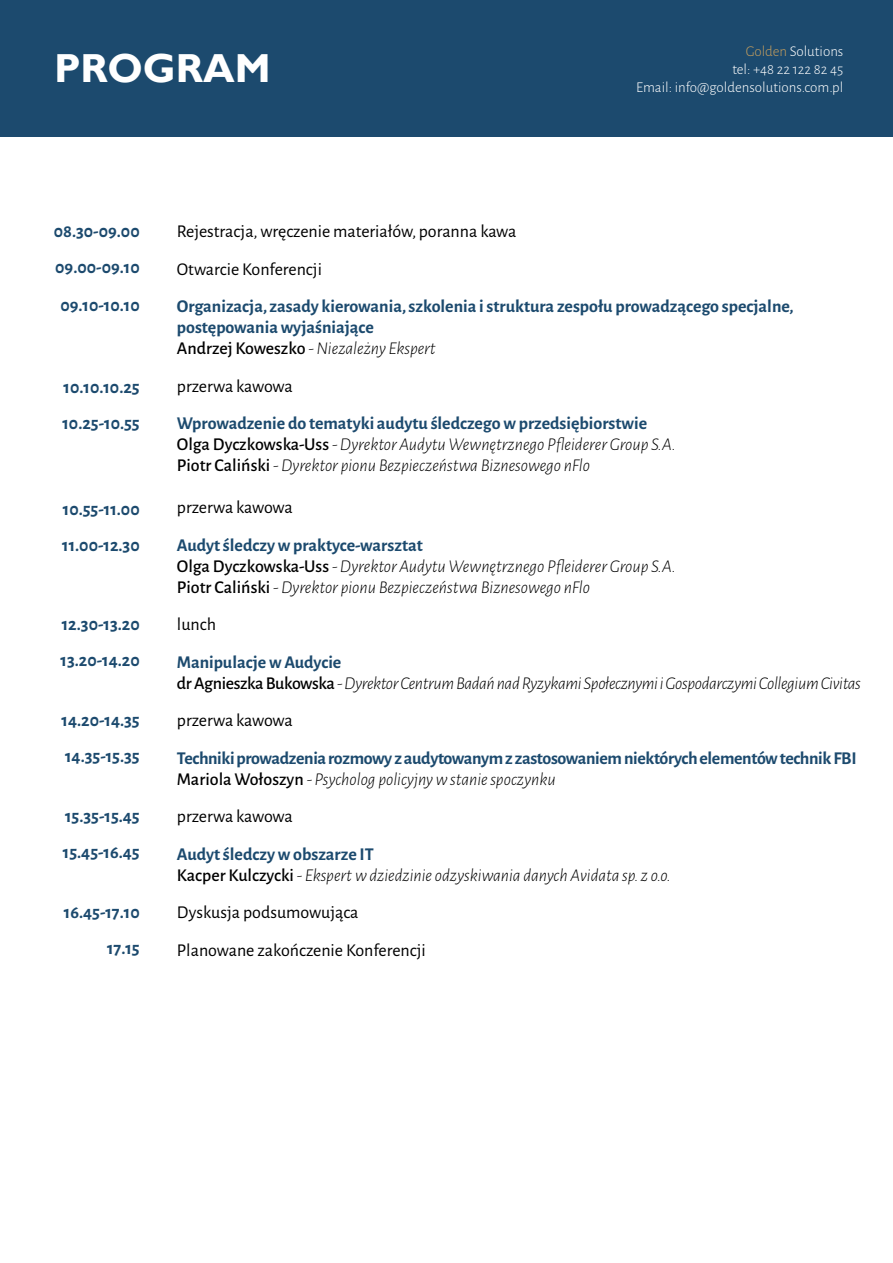
<style>
.page{position:relative;width:893px;height:1263px;background:#fff}
.page>*{position:absolute;margin:0;border:0;box-sizing:border-box;transform-origin:0 0}
.t1{font:700 40.5px "Gill Sans";color:#fff}
.t2{font:italic 300 18px/21px "Alegreya Sans";color:#000}
.t3{font:700 18px/36px "Alegreya Sans";color:#1c4a6e}
.t4{font:18px/37.5px "Alegreya Sans";color:#000}
.t5{font:700 18px/21px "Alegreya Sans";letter-spacing:-.02em;color:#1c4a6e}
.t6{font:italic 300 18px/21px "Alegreya Sans";letter-spacing:-.02em;color:#000}
.t7{font:300 15px/18px "Alegreya Sans";color:#fff;text-align:right}
.s1{color:#c49e5e}
.s2{font-weight:500;color:#000}
.s3{font-weight:300;font-style:italic;color:#000}
.s4{font-weight:700;font-style:normal;color:#1c4a6e}
.s5{font-weight:500;font-style:normal}
</style>
<div class="page">
<div style="left:0;top:0;width:893px;height:136px;background:#1c4a6e"></div>
<h1 class="t1" style="left:54px;top:44px;width:218px">PROGRAM</h1>
<p class="t7" style="left:636px;top:42px;width:209px"><span class="s1">Golden</span> Solutions<br>tel: +48 22 122 82 45<br>Email: info@goldensolutions.com.pl</p>
<p class="t3" style="left:54px;top:212px;width:87px;line-height:36.8px;text-align:justify">08.30-09.00<br>09.00-09.10<br>09.10-10.10</p>
<p class="t3" style="left:62px;top:368px;width:79px">10.10.10.25<br>10.25-10.55</p>
<p class="t3" style="left:62px;top:489px;width:79px">10.55-11.00<br>11.00-12.30</p>
<p class="t3" style="left:61px;top:605px;width:81px">12.30-13.20<br>13.20-14.20</p>
<p class="t3" style="left:62px;top:701px;width:80px">14.20-14.35<br>14.35-15.35</p>
<p class="t3" style="left:63px;top:797px;width:78px">15.35-15.45<br>15.45-16.45</p>
<p class="t3" style="left:64px;top:893px;width:77px;text-align:right">16.45-17.10<br>17.15</p>
<p class="t4" style="left:177px;top:212px;width:341px">Rejestracja, wręczenie materiałów, poranna kawa<br>Otwarcie Konferencji</p>
<p class="t3" style="left:177px;top:294px;width:618px;line-height:21px">Organizacja, zasady kierowania, szkolenia i struktura zespołu prowadzącego specjalne, postępowania wyjaśniające<br><span class="s2">Andrzej Koweszko</span> <span class="s3">- Niezależny Ekspert</span></p>
<p class="t4" style="left:177px;top:366px;width:117px">przerwa kawowa</p>
<p class="t2" style="left:177px;top:412px;width:500px"><span class="s4">Wprowadzenie do tematyki audytu śledczego w przedsiębiorstwie<br></span><span class="s5">Olga Dyczkowska-Uss</span> - Dyrektor Audytu Wewnętrznego Pfleiderer Group S.A.<br><span class="s5">Piotr Caliński</span> - Dyrektor pionu Bezpieczeństwa Biznesowego nFlo</p>
<p class="t4" style="left:177px;top:488px;width:117px">przerwa kawowa</p>
<p class="t2" style="left:177px;top:534px;width:500px"><span class="s4">Audyt śledczy w praktyce-warsztat<br></span><span class="s5">Olga Dyczkowska-Uss</span> - Dyrektor Audytu Wewnętrznego Pfleiderer Group S.A.<br><span class="s5">Piotr Caliński</span> - Dyrektor pionu Bezpieczeństwa Biznesowego nFlo</p>
<p class="t4" style="left:177px;top:605px;width:41px">lunch</p>
<p class="t6" style="left:177px;top:651px;width:685px"><span class="s4">Manipulacje w Audycie<br></span><span class="s5">dr Agnieszka Bukowska</span> - Dyrektor Centrum Badań nad Ryzykami Społecznymi i Gospodarczymi Collegium Civitas</p>
<p class="t4" style="left:177px;top:701px;width:117px">przerwa kawowa</p>
<p class="t5" style="left:177px;top:746px;width:681px">Techniki prowadzenia rozmowy z audytowanym z zastosowaniem niektórych elementów technik FBI<br><span class="s2">Mariola Wołoszyn</span> <span class="s3">- Psycholog policyjny w stanie spoczynku</span></p>
<p class="t4" style="left:177px;top:797px;width:117px">przerwa kawowa</p>
<p class="t2" style="left:177px;top:843px;width:495px"><span class="s4">Audyt śledczy w obszarze IT<br></span><span class="s5">Kacper Kulczycki</span> - Ekspert w dziedzinie odzyskiwania danych Avidata sp. z o.o.</p>
<p class="t4" style="left:177px;top:893px;width:250px">Dyskusja podsumowująca<br>Planowane zakończenie Konferencji</p>
</div>
